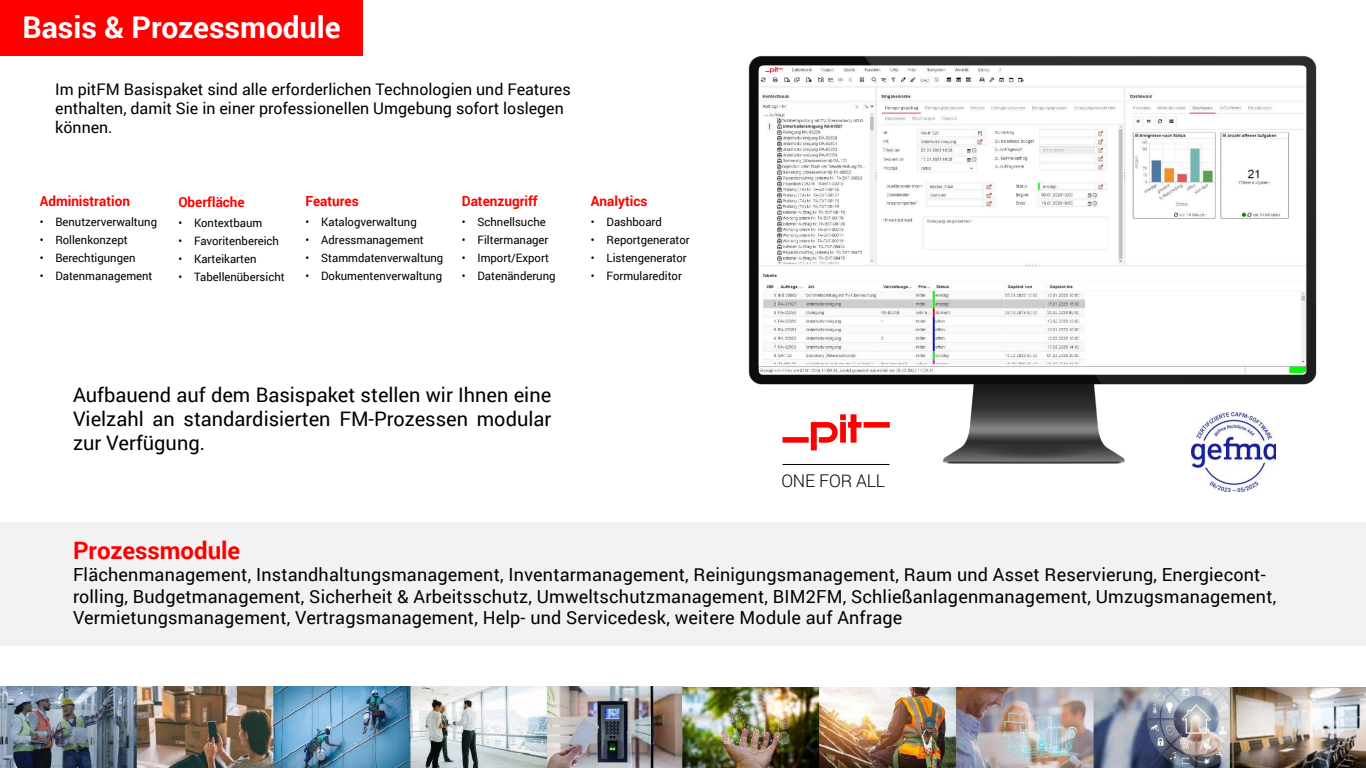
<style>
.page{position:relative;width:1366px;height:768px;background:#fff}
.page>*{position:absolute;margin:0;border:0;box-sizing:border-box;transform-origin:0 0}
.t1{font:700 30px "Roboto";color:#fff}
.t2{font:700 24px "Roboto";color:#f00}
.t3{font:20px/24px "Roboto";color:#000;text-align:justify}
.t4{font:18px/21.6px "Roboto";letter-spacing:.01em;color:#000}
.t5{font:300 17.5px "Roboto";letter-spacing:-.01em;color:#000}
.t6{font:16px/19.2px "Roboto";color:#000}
.t7{font:700 13.9px "Roboto";color:#f00}
.t8{font:11.6px "Roboto";color:#000}
</style>
<div class="page">
<div style="left:0;top:0;width:363px;height:56px;background:#f00"></div>
<div style="left:0;top:522px;width:1366px;height:124px;background:#f2f2f2"></div>
<img style="left:0;top:687px;width:682px;height:81px">
<img style="left:682px;top:687px;width:684px;height:81px">
<img style="left:748px;top:55px;width:569px;height:409px">
<img style="left:759px;top:66px;width:546px;height:307px">
<div style="left:764px;top:66px;width:20px;height:8px;background:#fff"></div>
<svg style="left:765px;top:67px;width:18px;height:6px"></svg>
<hr style="left:783px;top:464px;width:106px;height:1px;background:#000">
<svg style="left:783px;top:414px;width:107px;height:36px"></svg>
<img style="left:1192px;top:412px;width:84px;height:80px">
<h1 class="t1" style="left:23px;top:15px;width:320px">Basis &amp; Prozessmodule</h1>
<p class="t6" style="left:55px;top:79px;width:517px">Im pitFM Basispaket sind alle erforderlichen Technologien und Features enthalten, damit Sie in einer professionellen Umgebung sofort loslegen können.</p>
<p class="t7" style="left:40px;top:196px;width:92px">Administration</p>
<p class="t8" style="left:40px;top:214px;width:119px">• Benutzerverwaltung</p>
<p class="t8" style="left:40px;top:232px;width:90px">• Rollenkonzept</p>
<p class="t8" style="left:40px;top:250px;width:97px">• Berechtigungen</p>
<p class="t8" style="left:40px;top:268px;width:114px">• Datenmanagement</p>
<p class="t7" style="left:178px;top:192px;width:68px">Ober昀氀äche</p>
<p class="t8" style="left:178px;top:214px;width:85px">• Kontextbaum</p>
<p class="t8" style="left:178px;top:232px;width:102px">• Favoritenbereich</p>
<p class="t8" style="left:178px;top:250px;width:80px">• Karteikarten</p>
<p class="t8" style="left:178px;top:268px;width:108px">• Tabellenübersicht</p>
<p class="t7" style="left:306px;top:196px;width:55px">Features</p>
<p class="t8" style="left:306px;top:214px;width:113px">• Katalogverwaltung</p>
<p class="t8" style="left:306px;top:232px;width:120px">• Adressmanagement</p>
<p class="t8" style="left:306px;top:250px;width:139px">• Stammdatenverwaltung</p>
<p class="t8" style="left:306px;top:268px;width:138px">• Dokumentenverwaltung</p>
<p class="t7" style="left:462px;top:195px;width:77px">Datenzugriff</p>
<p class="t8" style="left:462px;top:213px;width:85px">• Schnellsuche</p>
<p class="t8" style="left:462px;top:231px;width:88px">• Filtermanager</p>
<p class="t8" style="left:462px;top:249px;width:89px">• Import/Export</p>
<p class="t8" style="left:462px;top:267px;width:95px">• Datenänderung</p>
<p class="t7" style="left:591px;top:195px;width:58px">Analytics</p>
<p class="t8" style="left:591px;top:214px;width:72px">• Dashboard</p>
<p class="t8" style="left:591px;top:232px;width:100px">• Reportgenerator</p>
<p class="t8" style="left:591px;top:250px;width:97px">• Listengenerator</p>
<p class="t8" style="left:591px;top:268px;width:92px">• Formulareditor</p>
<p class="t3" style="left:73px;top:382px;width:480px">Aufbauend auf dem Basispaket stellen wir Ihnen eine Vielzahl an standardisierten FM-Prozessen modular zur Verfügung.</p>
<p class="t5" style="left:781px;top:473px;width:105px">ONE FOR ALL</p>
<h2 class="t2" style="left:73px;top:541px;width:169px">Prozessmodule</h2>
<p class="t4" style="left:73px;top:563px;width:1205px">Flächenmanagement, Instandhaltungsmanagement, Inventarmanagement, Reinigungsmanagement, Raum und Asset Reservierung, Energiecont&shy;rolling, Budgetmanagement, Sicherheit &amp; Arbeitsschutz, Umweltschutzmanagement, BIM2FM, Schließanlagenmanagement, Umzugsmanagement,<br>Vermietungsmanagement, Vertragsmanagement, Help- und Servicedesk, weitere Module auf Anfrage</p>
</div>
